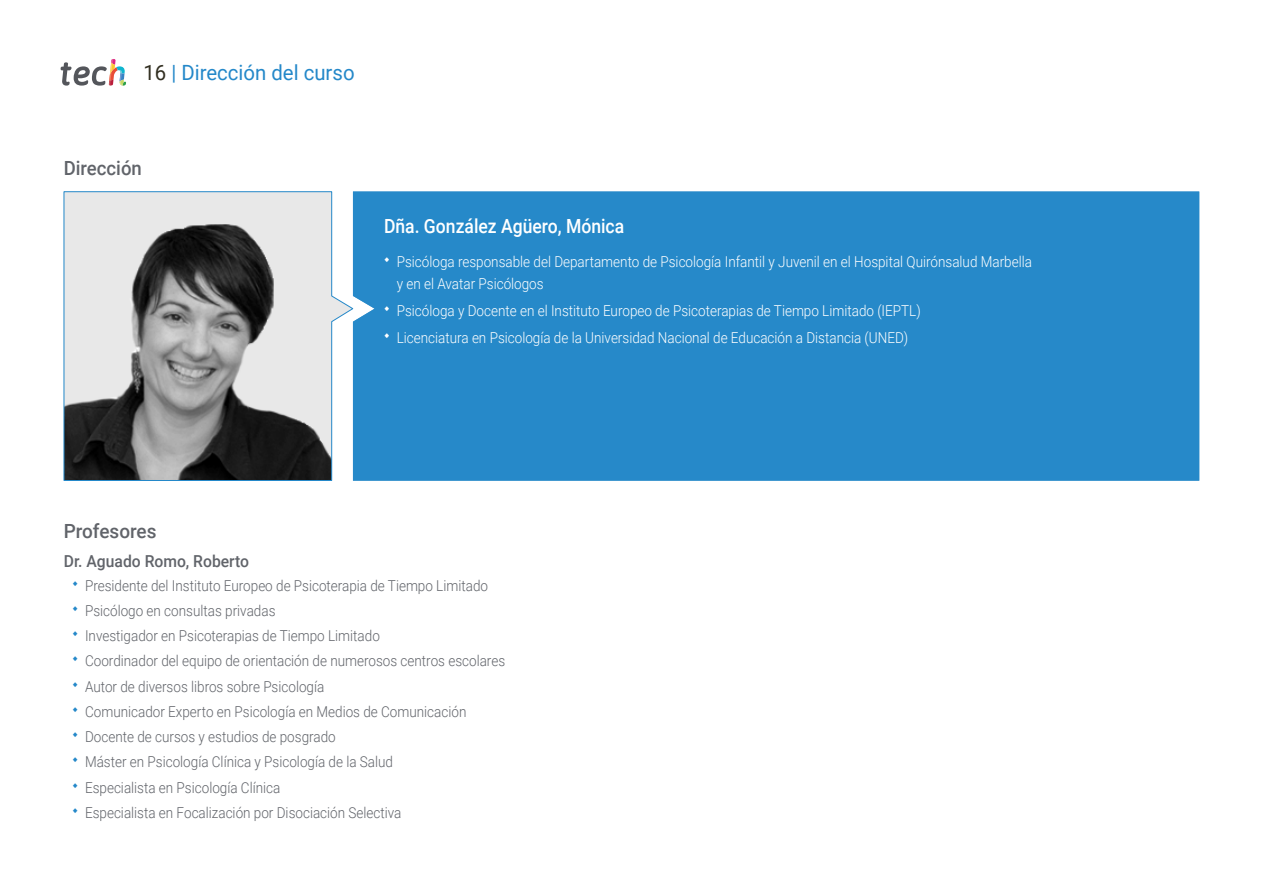
<style>
.page{position:relative;width:1263px;height:893px;background:#fff}
.page>*{position:absolute;margin:0;border:0;box-sizing:border-box;transform-origin:0 0}
.t1{font:21px "Roboto";color:#2488c9}
.t2{font:500 19.5px "Roboto";color:#fff;scale:.9 1}
.t3{font:500 19.5px "Roboto";color:#61646a}
.t4{font:500 19.5px "Roboto";color:#61646a;scale:.95 1}
.t5{font:500 16.5px "Roboto";color:#61646a;scale:.95 1}
.t6{font:300 15px/25.2px "Roboto";color:#61646a;scale:.9 1}
.t7{font:300 15px/22.5px "Roboto";color:#fff;scale:.9 1}
.s1{color:#312e20}
</style>
<div class="page">
<svg style="left:61px;top:59px;width:65px;height:27px"></svg>
<svg style="left:64px;top:191px;width:289px;height:290px;background:#9fa0a1"></svg>
<div style="left:353px;top:192px;width:846px;height:289px;background:#2689c9"></div>
<svg style="left:385px;top:257px;width:4px;height:5px"></svg>
<svg style="left:385px;top:306px;width:4px;height:5px"></svg>
<svg style="left:385px;top:333px;width:4px;height:5px"></svg>
<h1 class="t1" style="left:144px;top:57px;width:213px"><span class="s1">16</span> | Dirección del curso</h1>
<h2 class="t4" style="left:64px;top:154px;width:84px">Dirección</h2>
<h2 class="t2" style="left:384px;top:212px;width:268px">Dña. González Agüero, Mónica</h2>
<p class="t7" style="left:397px;top:250px;width:707px">Psicóloga responsable del Departamento de Psicología Infantil y Juvenil en el Hospital Quirónsalud Marbella y en el Avatar Psicólogos</p>
<p class="t7" style="left:397px;top:297px;width:584px;line-height:26.7px">Psicóloga y Docente en el Instituto Europeo de Psicoterapias de Tiempo Limitado (IEPTL)<br>Licenciatura en Psicología de la Universidad Nacional de Educación a Distancia (UNED)</p>
<h2 class="t3" style="left:64px;top:517px;width:94px">Profesores</h2>
<p class="t5" style="left:64px;top:550px;width:196px">Dr. Aguado Romo, Roberto</p>
<p class="t6" style="left:85px;top:572px;width:468px">Presidente del Instituto Europeo de Psicoterapia de Tiempo Limitado Psicólogo en consultas privadas<br>Investigador en Psicoterapias de Tiempo Limitado<br>Coordinador del equipo de orientación de numerosos centros escolares Autor de diversos libros sobre Psicología<br>Comunicador Experto en Psicología en Medios de Comunicación Docente de cursos y estudios de posgrado<br>Máster en Psicología Clínica y Psicología de la Salud<br>Especialista en Psicología Clínica<br>Especialista en Focalización por Disociación Selectiva</p>
</div>
